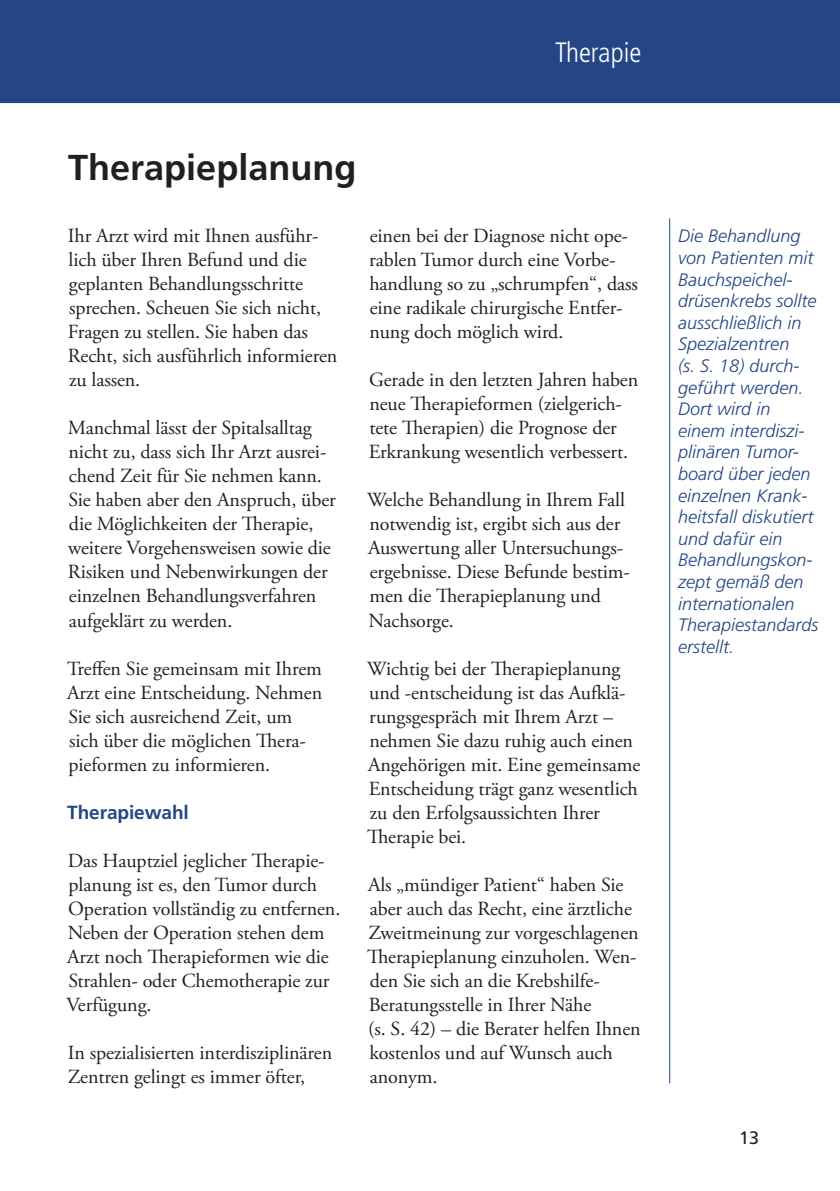
<style>
.page{position:relative;width:840px;height:1191px;background:#fff}
.page>*{position:absolute;margin:0;border:0;box-sizing:border-box;transform-origin:0 0}
.t1{font:700 36px "Frutiger LT Std";color:#231f20}
.t2{font:300 condensed 28px "Frutiger LT Std";color:#fff}
.t3{font:20px/24px "Adobe Garamond Pro";letter-spacing:-.005em;color:#231f20}
.t4{font:700 19px "Frutiger LT Std";letter-spacing:-.005em;color:#244684}
.t5{font:italic 300 18px/21.6px "Frutiger LT Std";color:#244684}
.t6{font:18px "Frutiger LT Std";color:#231f20}
</style>
<div class="page">
<hr style="left:668px;top:218px;width:1px;height:865px;background:#244684">
<div style="left:0;top:0;width:839px;height:103px;background:#244684"></div>
<h2 class="t2" style="left:555px;top:36px;width:88px">Therapie</h2>
<h1 class="t1" style="left:68px;top:146px;width:290px">Therapieplanung</h1>
<p class="t3" style="left:68px;top:225px;width:271px">Ihr Arzt wird mit Ihnen ausführ&shy;lich über Ihren Befund und die geplanten Behandlungsschritte sprechen. Scheuen Sie sich nicht,<br>Fragen zu stellen. Sie haben das<br>Recht, sich ausführlich informieren zu lassen.</p>
<p class="t3" style="left:68px;top:417px;width:269px">Manchmal lässt der Spitalsalltag nicht zu, dass sich Ihr Arzt ausrei&shy;chend Zeit für Sie nehmen kann.<br>Sie haben aber den Anspruch, über die Möglichkeiten der Therapie, weitere Vorgehensweisen sowie die<br>Risiken und Nebenwirkungen der einzelnen Behandlungsverfahren aufgeklärt zu werden.</p>
<p class="t3" style="left:67px;top:657px;width:256px">Treffen Sie gemeinsam mit Ihrem<br>Arzt eine Entscheidung. Nehmen<br>Sie sich ausreichend Zeit, um sich über die möglichen Thera&shy;pieformen zu informieren.</p>
<p class="t4" style="left:67px;top:801px;width:123px">Therapiewahl</p>
<p class="t3" style="left:66px;top:849px;width:275px">Das Hauptziel jeglicher Therapie&shy;planung ist es, den Tumor durch<br>Operation vollständig zu entfernen.<br>Neben der Operation stehen dem<br>Arzt noch Therapieformen wie die<br>Strahlen- oder Chemotherapie zur<br>Verfügung.</p>
<p class="t3" style="left:68px;top:1041px;width:266px">In spezialisierten interdisziplinären<br>Zentren gelingt es immer öfter,</p>
<p class="t3" style="left:369px;top:225px;width:270px">einen bei der Diagnose nicht ope&shy;rablen Tumor durch eine Vorbe&shy;handlung so zu „schrumpfen“, dass eine radikale chirurgische Entfer&shy;nung doch möglich wird.</p>
<p class="t3" style="left:368px;top:369px;width:271px">Gerade in den letzten Jahren haben neue Therapieformen (zielgerich&shy;tete Therapien) die Prognose der Erkrankung wesentlich verbessert.</p>
<p class="t3" style="left:367px;top:489px;width:264px">Welche Behandlung in Ihrem Fall notwendig ist, ergibt sich aus der<br>Auswertung aller Untersuchungs&shy;ergebnisse. Diese Befunde bestim&shy;men die Therapieplanung und<br>Nachsorge.</p>
<p class="t3" style="left:367px;top:657px;width:274px">Wichtig bei der Therapieplanung und -entscheidung ist das Aufklä&shy;rungsgespräch mit Ihrem Arzt – nehmen Sie dazu ruhig auch einen<br>Angehörigen mit. Eine gemeinsame<br>Entscheidung trägt ganz wesentlich zu den Erfolgsaussichten Ihrer<br>Therapie bei.</p>
<p class="t3" style="left:367px;top:873px;width:275px">Als „mündiger Patient“ haben Sie aber auch das Recht, eine ärztliche<br>Zweitmeinung zur vorgeschlagenen<br>Therapieplanung einzuholen. Wen&shy;den Sie sich an die Krebshilfe-<br>Beratungsstelle in Ihrer Nähe<br>(s. S. 42) – die Berater helfen Ihnen kostenlos und auf Wunsch auch anonym.</p>
<p class="t5" style="left:677px;top:225px;width:142px">Die Behandlung von Patienten mit<br>Bauchspeichel&shy;drüsenkrebs sollte ausschließlich in<br>Spezialzentren<br>(s. S. 18) durch&shy;geführt werden.<br>Dort wird in einem interdiszi&shy;plinären Tumor&shy;board über jeden einzelnen Krank&shy;heitsfall diskutiert und dafür ein<br>Behandlungskon&shy;zept gemäß den internationalen<br>Therapiestandards erstellt.</p>
<p class="t6" style="left:738px;top:1127px;width:22px">13</p>
</div>
